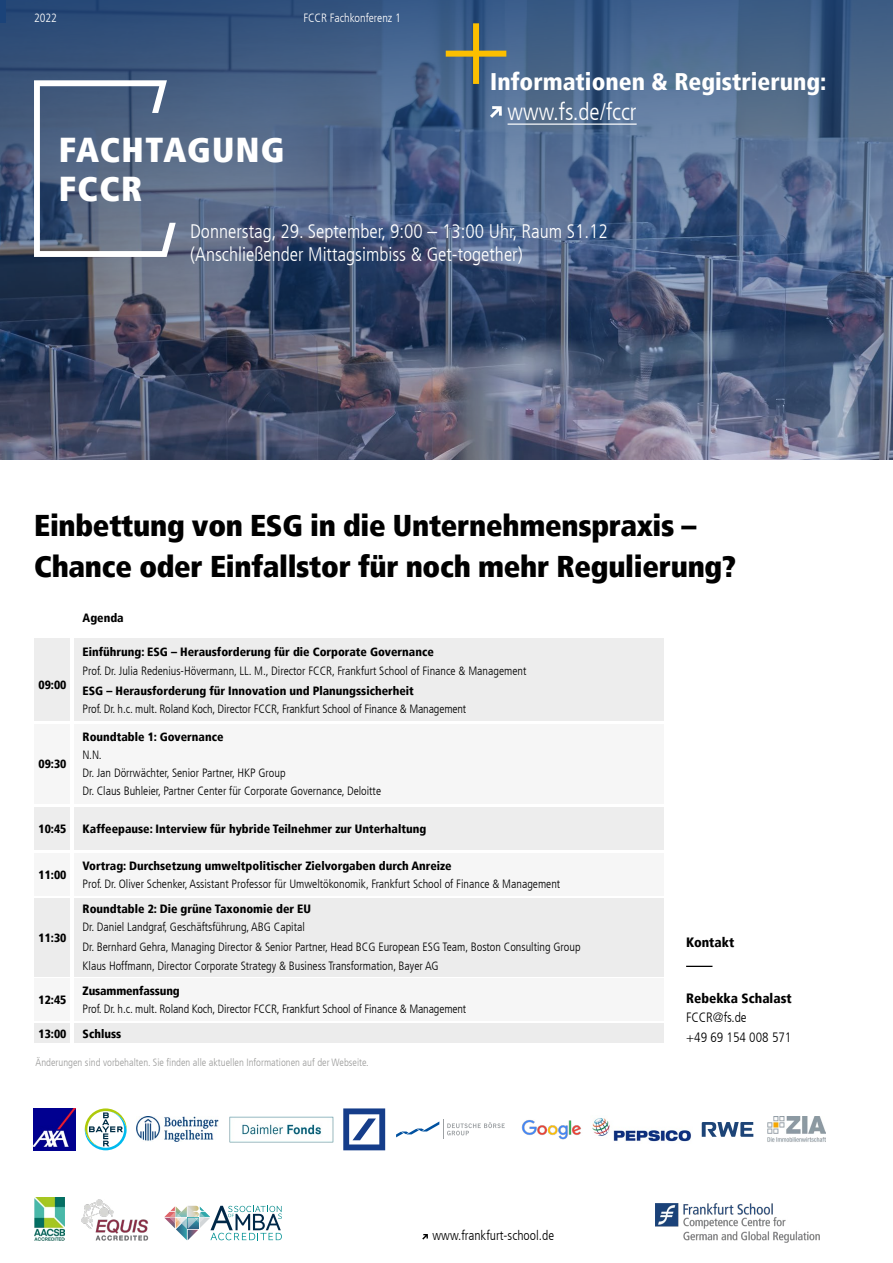
<style>
.page{position:relative;width:893px;height:1263px;background:#fff}
.page>*{position:absolute;margin:0;border:0;box-sizing:border-box;transform-origin:0 0}
.t1{font:900 condensed 34.5px/39px "Frutiger LT";letter-spacing:.04em;color:#fff}
.t2{font:900 condensed 30px/40.5px "Frutiger LT";letter-spacing:-.01em;color:#000}
.t3{font:900 condensed 24px "Frutiger LT";color:#fff}
.t4{font:300 condensed 24px "Frutiger LT";color:#fff}
.t5{font:300 condensed 19.5px/23.4px "Frutiger LT";color:#fff}
.t6{font:300 condensed 13.5px/19.5px "Frutiger LT";color:#000}
.t7{font:900 condensed 13.5px "Frutiger LT";color:#000}
.t8{font:300 condensed 12px/18px "Frutiger LT";color:#000}
.t9{font:900 condensed 12px "Frutiger LT";color:#000}
.t10{font:300 condensed 12px "Frutiger LT";color:#fff}
.t11{font:300 condensed 10.5px "Frutiger LT";color:#9d9d9c}
</style>
<div class="page">
<svg style="left:0;top:0;width:893px;height:460px;background:#4a5d7d"></svg>
<svg style="left:422px;top:1234px;width:6px;height:5px"></svg>
<svg style="left:34px;top:80px;width:142px;height:177px;background:#65758e"></svg>
<svg style="left:686px;top:966px;width:26px;height:1px"></svg>
<div style="left:35px;top:638px;width:35px;height:83px;background:#ededed"></div>
<div style="left:35px;top:807px;width:35px;height:42px;background:#ededed"></div>
<div style="left:35px;top:853px;width:35px;height:42px;background:#f6f6f6"></div>
<div style="left:35px;top:978px;width:35px;height:43px;background:#f6f6f6"></div>
<div style="left:35px;top:724px;width:35px;height:80px;background:#f6f6f6"></div>
<div style="left:35px;top:898px;width:35px;height:78px;background:#ececec"></div>
<div style="left:35px;top:1023px;width:35px;height:20px;background:#ececec"></div>
<div style="left:74px;top:639px;width:589px;height:82px;background:#ededed"></div>
<div style="left:74px;top:807px;width:589px;height:42px;background:#ededed"></div>
<div style="left:74px;top:853px;width:589px;height:42px;background:#f6f6f6"></div>
<div style="left:74px;top:978px;width:589px;height:43px;background:#f6f6f6"></div>
<div style="left:74px;top:724px;width:589px;height:80px;background:#f6f6f6"></div>
<div style="left:74px;top:898px;width:589px;height:78px;background:#ececec"></div>
<div style="left:74px;top:1023px;width:589px;height:20px;background:#ececec"></div>
<svg style="left:164px;top:1206px;width:118px;height:34px"></svg>
<img style="left:34px;top:1197px;width:31px;height:43px">
<img style="left:81px;top:1199px;width:67px;height:41px">
<div style="left:0;top:0;width:6px;height:23px;background:#1b4379"></div>
<img style="left:592px;top:1118px;width:99px;height:24px">
<svg style="left:702px;top:1122px;width:51px;height:15px"></svg>
<img style="left:768px;top:1116px;width:58px;height:26px">
<svg style="left:396px;top:1119px;width:109px;height:20px"></svg>
<img style="left:521px;top:1120px;width:60px;height:20px">
<img style="left:33px;top:1108px;width:42px;height:42px">
<img style="left:136px;top:1117px;width:83px;height:25px">
<svg style="left:85px;top:1108px;width:42px;height:42px"></svg>
<svg style="left:343px;top:1108px;width:42px;height:42px"></svg>
<img style="left:230px;top:1116px;width:104px;height:26px">
<div style="left:473px;top:23px;width:6px;height:61px;background:#fcbf00"></div>
<div style="left:446px;top:51px;width:60px;height:6px;background:#fcbf00"></div>
<hr style="left:508px;top:124px;width:129px;height:1px;background:#fff">
<svg style="left:490px;top:106px;width:12px;height:12px"></svg>
<img style="left:656px;top:1203px;width:164px;height:40px">
<p class="t10" style="left:34px;top:11px;width:25px">2022</p>
<p class="t10" style="left:303px;top:11px;width:99px">FCCR Fachkonferenz 1</p>
<h1 class="t1" style="left:59px;top:130px;width:227px">FACHTAGUNG<br>FCCR</h1>
<h3 class="t3" style="left:490px;top:67px;width:338px">Informationen &amp; Registrierung:</h3>
<h3 class="t4" style="left:508px;top:98px;width:131px">www.fs.de/fccr</h3>
<h3 class="t5" style="left:190px;top:219px;width:419px">Donnerstag, 29. September, 9:00 – 13:00 Uhr, Raum S1.12 (Anschließender Mittagsimbiss &amp; Get-together)</h3>
<h2 class="t2" style="left:34px;top:505px;width:703px">Einbettung von ESG in die Unternehmenspraxis –<br>Chance oder Einfallstor für noch mehr Regulierung?</h2>
<p class="t9" style="left:38px;top:677px;width:30px">09:00</p>
<p class="t9" style="left:38px;top:757px;width:30px">09:30</p>
<p class="t9" style="left:38px;top:821px;width:30px">10:45</p>
<p class="t9" style="left:38px;top:867px;width:30px">11:00</p>
<p class="t9" style="left:38px;top:930px;width:30px">11:30</p>
<p class="t9" style="left:38px;top:993px;width:30px">12:45</p>
<p class="t9" style="left:38px;top:1026px;width:30px">13:00</p>
<p class="t9" style="left:83px;top:611px;width:43px">Agenda</p>
<p class="t9" style="left:83px;top:644px;width:353px">Einführung: ESG – Herausforderung für die Corporate Governance</p>
<p class="t8" style="left:83px;top:662px;width:445px">Prof. Dr. Julia Redenius-Hövermann, LL. M., Director FCCR, Frankfurt School of Finance &amp; Management</p>
<p class="t9" style="left:83px;top:683px;width:333px">ESG – Herausforderung für Innovation und Planungssicherheit</p>
<p class="t8" style="left:83px;top:700px;width:385px">Prof. Dr. h.c. mult. Roland Koch, Director FCCR, Frankfurt School of Finance &amp; Management</p>
<p class="t9" style="left:83px;top:730px;width:142px">Roundtable 1: Governance</p>
<p class="t8" style="left:83px;top:746px;width:300px">N.N.<br>Dr. Jan Dörrwächter, Senior Partner, HKP Group<br>Dr. Claus Buhleier, Partner Center für Corporate Governance, Deloitte</p>
<p class="t9" style="left:83px;top:821px;width:345px">Kaffeepause: Interview für hybride Teilnehmer zur Unterhaltung</p>
<p class="t9" style="left:83px;top:858px;width:371px">Vortrag: Durchsetzung umweltpolitischer Zielvorgaben durch Anreize</p>
<p class="t8" style="left:83px;top:874px;width:479px">Prof. Dr. Oliver Schenker, Assistant Professor für Umweltökonomik, Frankfurt School of Finance &amp; Management</p>
<p class="t9" style="left:83px;top:902px;width:230px">Roundtable 2: Die grüne Taxonomie der EU</p>
<p class="t8" style="left:83px;top:917px;width:500px;line-height:19.5px">Dr. Daniel Landgraf, Geschäftsführung, ABG Capital<br>Dr. Bernhard Gehra, Managing Director &amp; Senior Partner, Head BCG European ESG Team, Boston Consulting Group<br>Klaus Hoffmann, Director Corporate Strategy &amp; Business Transformation, Bayer AG</p>
<p class="t9" style="left:83px;top:984px;width:99px">Zusammenfassung</p>
<p class="t8" style="left:83px;top:1000px;width:385px">Prof. Dr. h.c. mult. Roland Koch, Director FCCR, Frankfurt School of Finance &amp; Management</p>
<p class="t9" style="left:83px;top:1026px;width:40px">Schluss</p>
<p class="t11" style="left:36px;top:1057px;width:335px">Änderungen sind vorbehalten. Sie finden alle aktuellen Informationen auf der Webseite.</p>
<p class="t6" style="left:432px;top:1225px;width:123px">www.frankfurt-school.de</p>
<p class="t7" style="left:686px;top:935px;width:50px">Kontakt</p>
<p class="t7" style="left:686px;top:990px;width:107px">Rebekka Schalast</p>
<p class="t6" style="left:686px;top:1008px;width:107px">FCCR@fs.de<br>+49 69 154 008 571</p>
</div>
